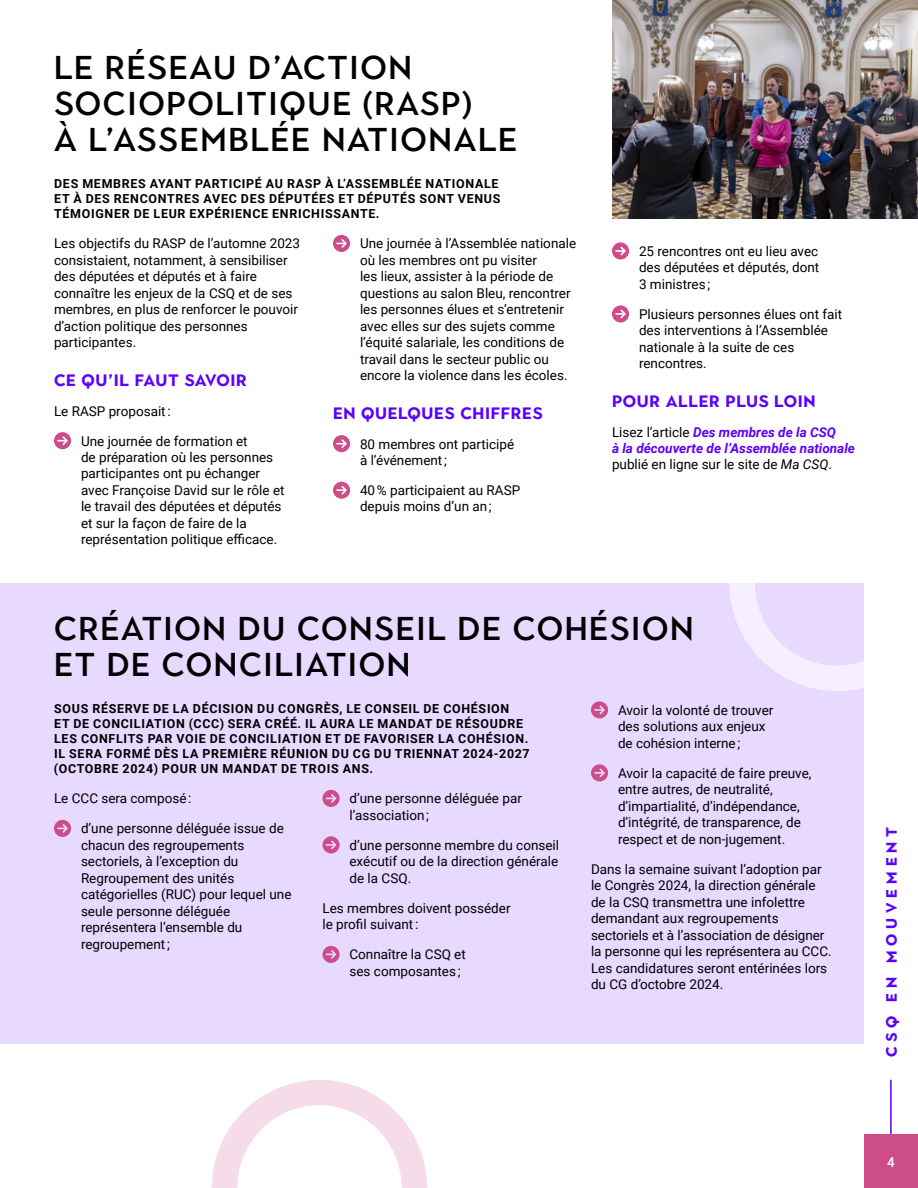
<style>
.page{position:relative;width:918px;height:1188px;background:#fff}
.page>*{position:absolute;margin:0;border:0;box-sizing:border-box;transform-origin:0 0}
.t1{font:500 33px/36px "Town 10 Display";letter-spacing:.05em;color:#000}
.t2{font:700 16.5px "Town 10 Display";letter-spacing:.04em;color:#5b01ff}
.t3{font:700 15px "Town 80 Text";letter-spacing:.33em;color:#5b01ff}
.t4{font:13.5px/16.5px "Roboto";color:#000}
.t5{font:italic 700 13.5px/16.5px "Roboto";color:#5b01ff}
.t6{font:500 13.5px "Roboto";color:#fff}
.t7{font:700 12.45px/15px "Roboto";letter-spacing:.055em;color:#000}
.s1{font-weight:400;font-style:normal;color:#000}
.s2{font-weight:400;color:#000}
</style>
<div class="page">
<div style="left:864px;top:1134px;width:54px;height:54px;background:#cd4d8a"></div>
<hr style="left:890px;top:1080px;width:2px;height:54px;background:#5b01ff">
<svg style="left:54px;top:432px;width:17px;height:17px"></svg>
<svg style="left:333px;top:235px;width:17px;height:17px"></svg>
<svg style="left:333px;top:435px;width:17px;height:17px"></svg>
<svg style="left:333px;top:482px;width:17px;height:17px"></svg>
<svg style="left:612px;top:242px;width:17px;height:18px"></svg>
<svg style="left:612px;top:305px;width:17px;height:17px"></svg>
<img style="left:612px;top:0;width:306px;height:218px">
<div style="left:0;top:583px;width:864px;height:461px;background:#e7d9ff"></div>
<svg style="left:54px;top:820px;width:17px;height:17px"></svg>
<svg style="left:322px;top:790px;width:18px;height:17px"></svg>
<svg style="left:322px;top:836px;width:18px;height:17px"></svg>
<svg style="left:322px;top:946px;width:18px;height:17px"></svg>
<svg style="left:591px;top:701px;width:17px;height:17px"></svg>
<svg style="left:591px;top:764px;width:17px;height:17px"></svg>
<svg style="left:729px;top:583px;width:135px;height:108px"></svg>
<svg style="left:212px;top:1080px;width:215px;height:108px"></svg>
<h1 class="t1" style="left:54px;top:50px;width:465px">LE RÉSEAU D’ACTION<br>SOCIOPOLITIQUE (RASP)<br>À L’ASSEMBLÉE NATIONALE</h1>
<p class="t7" style="left:54px;top:176px;width:448px">DES MEMBRES AYANT PARTICIPÉ AU RASP À L’ASSEMBLÉE NATIONALE<br>ET À DES RENCONTRES AVEC DES DÉPUTÉES ET DÉPUTÉS SONT VENUS<br>TÉMOIGNER DE LEUR EXPÉRIENCE ENRICHISSANTE.</p>
<p class="t4" style="left:54px;top:235px;width:248px">Les objectifs du RASP de l’automne 2023 consistaient, notamment, à sensibiliser des députées et députés et à faire connaître les enjeux de la CSQ et de ses membres, en plus de renforcer le pouvoir d’action politique des personnes participantes.</p>
<p class="t2" style="left:54px;top:370px;width:194px">CE QU’IL FAUT SAVOIR</p>
<p class="t4" style="left:54px;top:402px;width:118px">Le RASP proposait :</p>
<p class="t4" style="left:81px;top:432px;width:205px">Une journée de formation et<br>de préparation où les personnes participantes ont pu échanger avec Françoise David sur le rôle et le travail des députées et députés et sur la façon de faire de la représentation politique efficace.</p>
<p class="t4" style="left:360px;top:235px;width:218px">Une journée à l’Assemblée nationale où les membres ont pu visiter<br>les lieux, assister à la période de questions au salon Bleu, rencontrer les personnes élues et s’entretenir avec elles sur des sujets comme l’équité salariale, les conditions de travail dans le secteur public ou encore la violence dans les écoles.</p>
<p class="t2" style="left:333px;top:403px;width:211px">EN QUELQUES CHIFFRES</p>
<p class="t4" style="left:360px;top:435px;width:156px">80 membres ont participé à l’événement ;</p>
<p class="t4" style="left:360px;top:481px;width:162px">40 % participaient au RASP depuis moins d’un an ;</p>
<p class="t4" style="left:639px;top:242px;width:182px;text-align:justify">25 rencontres ont eu lieu avec des députées et députés, dont 3 ministres ;</p>
<p class="t4" style="left:639px;top:305px;width:205px">Plusieurs personnes élues ont fait des interventions à l’Assemblée nationale à la suite de ces rencontres.</p>
<p class="t2" style="left:612px;top:391px;width:205px">POUR ALLER PLUS LOIN</p>
<p class="t5" style="left:612px;top:423px;width:245px"><span class="s1">Lisez l’article</span> Des membres de la CSQ<br>à la découverte de l’Assemblée nationale <span class="s1">publié en ligne sur le site de</span> <span class="s2">Ma CSQ</span><span class="s1">.</span></p>
<h1 class="t1" style="left:54px;top:611px;width:641px">CRÉATION DU CONSEIL DE COHÉSION<br>ET DE CONCILIATION</h1>
<p class="t7" style="left:54px;top:701px;width:477px">SOUS RÉSERVE DE LA DÉCISION DU CONGRÈS, LE CONSEIL DE COHÉSION<br>ET DE CONCILIATION (CCC) SERA CRÉÉ. IL AURA LE MANDAT DE RÉSOUDRE LES CONFLITS PAR VOIE DE CONCILIATION ET DE FAVORISER LA COHÉSION.<br>IL SERA FORMÉ DÈS LA PREMIÈRE RÉUNION DU CG DU TRIENNAT 2024‑2027 (OCTOBRE 2024) POUR UN MANDAT DE TROIS ANS.</p>
<p class="t4" style="left:54px;top:790px;width:139px">Le CCC sera composé :</p>
<p class="t4" style="left:81px;top:820px;width:212px">d’une personne déléguée issue de chacun des regroupements sectoriels, à l’exception du<br>Regroupement des unités catégorielles (RUC) pour lequel une seule personne déléguée représentera l’ensemble du regroupement ;</p>
<p class="t4" style="left:618px;top:701px;width:157px">Avoir la volonté de trouver des solutions aux enjeux de cohésion interne ;</p>
<p class="t4" style="left:618px;top:764px;width:195px">Avoir la capacité de faire preuve, entre autres, de neutralité, d’impartialité, d’indépendance, d’intégrité, de transparence, de respect et de non-jugement.</p>
<p class="t4" style="left:591px;top:860px;width:242px">Dans la semaine suivant l’adoption par le Congrès 2024, la direction générale de la CSQ transmettra une infolettre demandant aux regroupements sectoriels et à l’association de désigner la personne qui les représentera au CCC.<br>Les candidatures seront entérinées lors du CG d’octobre 2024.</p>
<p class="t4" style="left:350px;top:790px;width:174px">d’une personne déléguée par l’association ;</p>
<p class="t4" style="left:350px;top:836px;width:211px;text-align:justify">d’une personne membre du conseil exécutif ou de la direction générale de la CSQ.</p>
<p class="t4" style="left:323px;top:899px;width:190px">Les membres doivent posséder le profil suivant :</p>
<p class="t4" style="left:350px;top:946px;width:118px">Connaître la CSQ et ses composantes ;</p>
<p class="t3" style="left:882px;top:1057px;width:232px;rotate:-90deg">CSQ EN MOUVEMENT</p>
<p class="t6" style="left:887px;top:1152px;width:9px">4</p>
</div>
